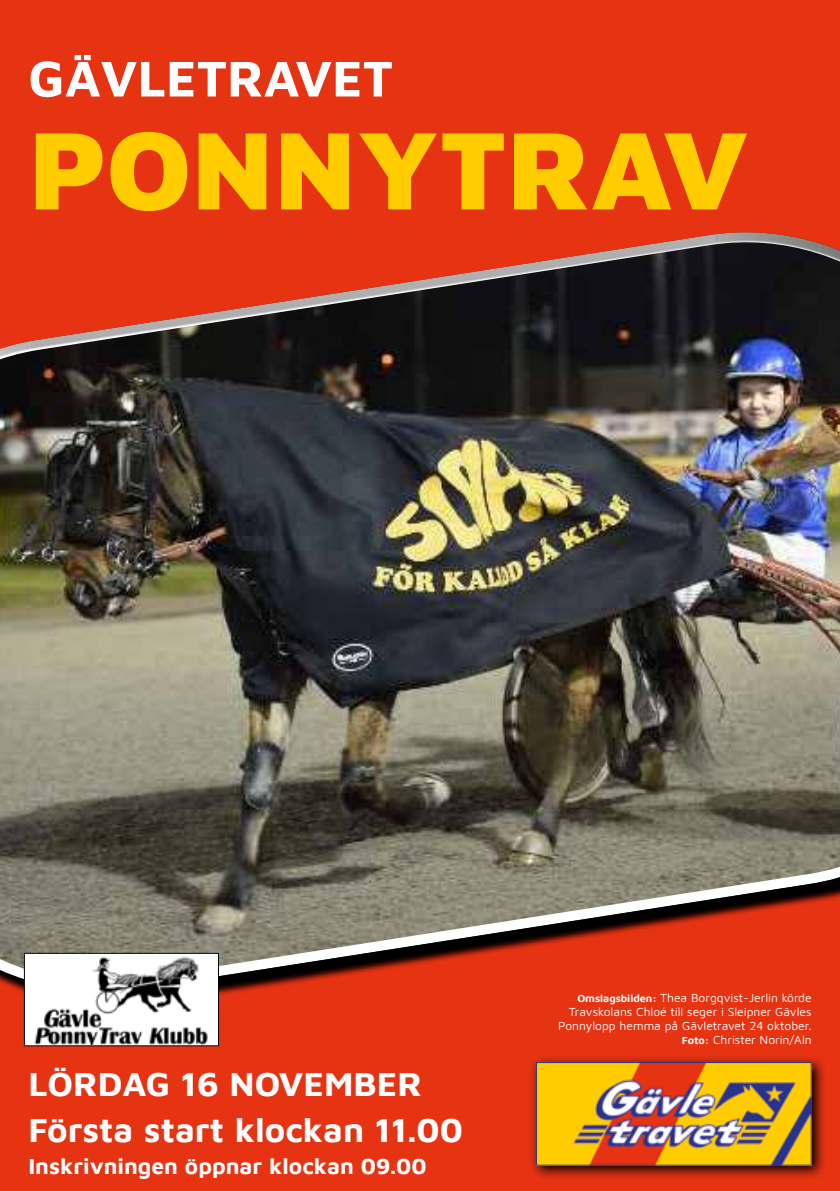
<style>
.page{position:relative;width:840px;height:1191px;background:#fff}
.page>*{position:absolute;margin:0;border:0;box-sizing:border-box;transform-origin:0 0}
.t1{font:900 113.8px "Maven Pro";color:#fc0}
.t2{font:700 51.6px "Maven Pro";color:#fff}
.t3{font:700 34.8px/46px "Maven Pro";color:#fff}
.t4{font:700 22.8px "Maven Pro";color:#fff}
.t5{font:12px/14px "Maven Pro";color:#fff;text-align:right}
.s1{font-weight:700;font-size:10.8px}
</style>
<div class="page">
<div style="left:0;top:0;width:839px;height:1191px;background:#e63312"></div>
<img style="left:0;top:232px;width:839px;height:785px">
<svg style="left:532px;top:1058px;width:293px;height:120px;background:#a02611"></svg>
<img style="left:538px;top:1064px;width:271px;height:99px">
<div style="left:536px;top:1062px;width:275px;height:103px;border:1px solid #28348b"></div>
<div style="left:24px;top:953px;width:194px;height:92px;background:#fff"></div>
<img style="left:34px;top:956px;width:174px;height:88px">
<div style="left:24px;top:953px;width:195px;height:93px;border:1px solid #000"></div>
<h2 class="t2" style="left:28px;top:42px;width:366px">GÄVLETRAVET</h2>
<h1 class="t1" style="left:28px;top:88px;width:720px">PONNYTRAV</h1>
<h3 class="t3" style="left:28px;top:1058px;width:436px">LÖRDAG 16 NOVEMBER<br>Första start klockan 11.00</h3>
<h3 class="t4" style="left:28px;top:1149px;width:399px">Inskrivningen öppnar klockan 09.00</h3>
<p class="t5" style="left:557px;top:990px;width:255px"><span class="s1">Omslagsbilden:</span> Thea Borgqvist-Jerlin körde Travskolans Chloé till seger i Sleipner Gävles Ponnylopp hemma på Gävletravet 24 oktober.<br><span class="s1">Foto:</span> Christer Norin/Aln</p>
</div>
